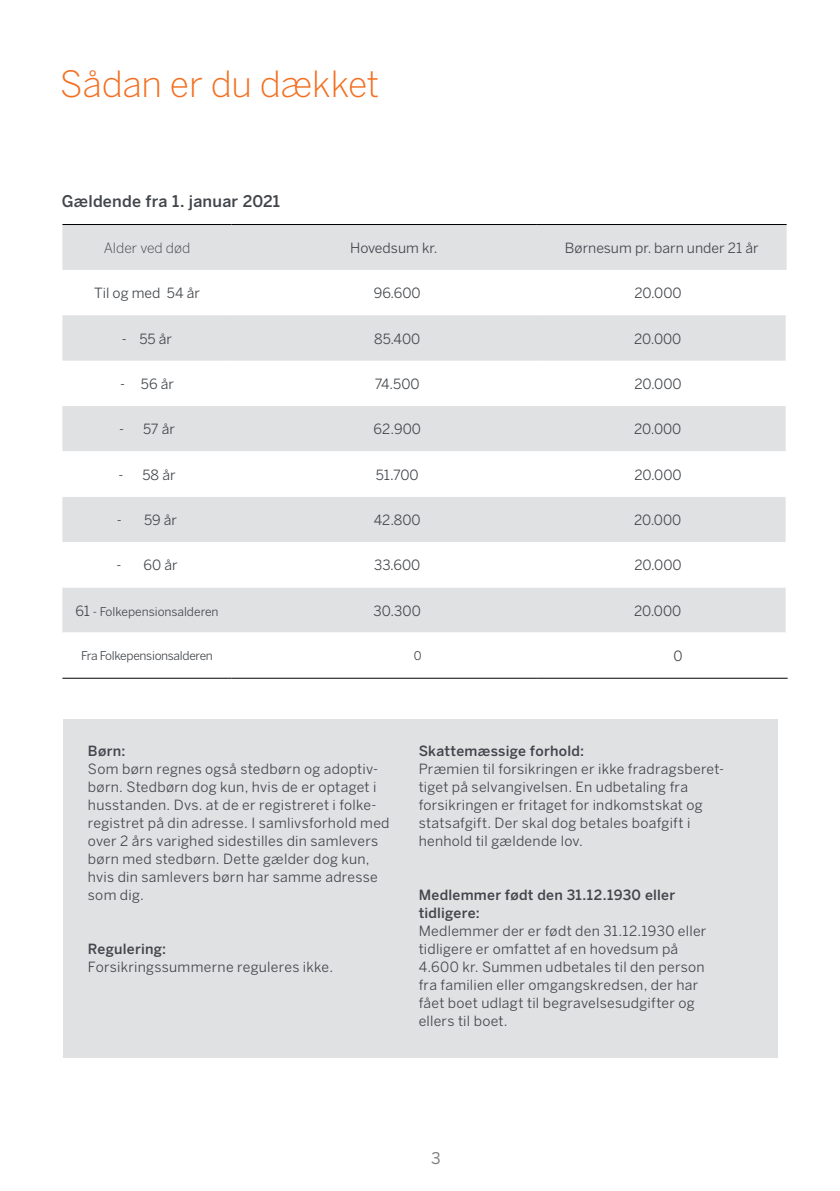
<style>
.page{position:relative;width:840px;height:1191px;background:#fff}
.page>*{position:absolute;margin:0;border:0;box-sizing:border-box;transform-origin:0 0}
.t1{font:300 35.8px "Benton Sans";letter-spacing:-.005em;color:#f36f21}
.t2{font:500 16px "Benton Sans";letter-spacing:.015em;color:#42464b}
.t3{font:16px "Benton Sans";color:#808285}
.t4{font:14px/18px "Benton Sans";letter-spacing:.02em;color:#42464b}
.t5{font:500 14px/18px "Benton Sans";letter-spacing:.015em;color:#42464b}
.t6{font:14px "Benton Sans";color:#42464b}
.t7{font:300 14px "Benton Sans";color:#42464b}
.t8{font:12px "Benton Sans";letter-spacing:-.025em;color:#42464b}
.t9{font:12px "Benton Sans";color:#42464b}
.s1{font-size:14px}
</style>
<div class="page">
<div style="left:63px;top:719px;width:714px;height:338px;background:#e0e1e3"></div>
<svg style="left:62px;top:225px;width:724px;height:135px;fill:#e0e1e3"></svg>
<div style="left:62px;top:406px;width:723px;height:45px;background:#e0e1e3"></div>
<svg style="left:62px;top:497px;width:723px;height:135px;fill:#e0e1e3"></svg>
<hr style="left:231px;top:270px;width:1px;height:45px;background:#fff">
<hr style="left:536px;top:270px;width:1px;height:45px;background:#fff">
<hr style="left:231px;top:542px;width:1px;height:45px;background:#fff">
<hr style="left:536px;top:542px;width:1px;height:45px;background:#fff">
<hr style="left:785px;top:270px;width:2px;height:45px;background:#fff">
<hr style="left:785px;top:315px;width:2px;height:46px;background:#fff">
<hr style="left:62px;top:224px;width:169px;height:1px;background:#000">
<hr style="left:231px;top:224px;width:305px;height:1px;background:#000">
<hr style="left:536px;top:224px;width:250px;height:1px;background:#000">
<hr style="left:62px;top:677px;width:169px;height:1px;background:#000">
<hr style="left:231px;top:677px;width:305px;height:1px;background:#000">
<hr style="left:536px;top:677px;width:251px;height:1px;background:#000">
<h1 class="t1" style="left:60px;top:62px;width:321px">Sådan er du dækket</h1>
<p class="t2" style="left:62px;top:192px;width:220px">Gældende fra 1. januar 2021</p>
<p class="t7" style="left:104px;top:239px;width:88px">Alder ved død</p>
<p class="t6" style="left:350px;top:239px;width:89px">Hovedsum kr.</p>
<p class="t6" style="left:564px;top:239px;width:195px">Børnesum pr. barn under 21 år</p>
<p class="t6" style="left:94px;top:285px;width:107px">Til og med 54 år</p>
<p class="t4" style="left:373px;top:284px;width:48px">96.600</p>
<p class="t4" style="left:634px;top:284px;width:49px">20.000</p>
<p class="t4" style="left:122px;top:329px;width:52px">- 55 år</p>
<p class="t4" style="left:374px;top:329px;width:48px">85.400</p>
<p class="t4" style="left:633px;top:329px;width:49px">20.000</p>
<p class="t4" style="left:120px;top:375px;width:55px">- 56 år</p>
<p class="t4" style="left:374px;top:375px;width:46px">74.500</p>
<p class="t4" style="left:634px;top:375px;width:49px">20.000</p>
<p class="t4" style="left:119px;top:420px;width:57px">- 57 år</p>
<p class="t4" style="left:373px;top:420px;width:49px">62.900</p>
<p class="t4" style="left:633px;top:420px;width:49px">20.000</p>
<p class="t4" style="left:118px;top:465px;width:58px">- 58 år</p>
<p class="t4" style="left:375px;top:465px;width:44px">51.700</p>
<p class="t4" style="left:634px;top:465px;width:49px">20.000</p>
<p class="t4" style="left:117px;top:511px;width:62px">- 59 år</p>
<p class="t4" style="left:373px;top:511px;width:48px">42.800</p>
<p class="t4" style="left:633px;top:511px;width:49px">20.000</p>
<p class="t4" style="left:116px;top:556px;width:63px">- 60 år</p>
<p class="t4" style="left:374px;top:556px;width:48px">33.600</p>
<p class="t4" style="left:634px;top:556px;width:49px">20.000</p>
<p class="t9" style="left:75px;top:604px;width:145px"><span class="s1">61</span> - Folkepensionsalderen</p>
<p class="t4" style="left:373px;top:601px;width:49px">30.300</p>
<p class="t4" style="left:633px;top:601px;width:49px">20.000</p>
<p class="t8" style="left:81px;top:649px;width:133px">Fra Folkepensionsalderen</p>
<p class="t8" style="left:413px;top:649px;width:9px">0</p>
<p class="t4" style="left:673px;top:647px;width:11px">0</p>
<p class="t5" style="left:88px;top:741px;width:39px">Børn:</p>
<p class="t4" style="left:88px;top:759px;width:303px">Som børn regnes også stedbørn og adoptiv&shy;børn. Stedbørn dog kun, hvis de er optaget i husstanden. Dvs. at de er registreret i folke&shy;registret på din adresse. I samlivsforhold med over 2 års varighed sidestilles din samlevers børn med stedbørn. Dette gælder dog kun, hvis din samlevers børn har samme adresse som dig.</p>
<p class="t5" style="left:88px;top:939px;width:80px">Regulering:</p>
<p class="t4" style="left:88px;top:957px;width:246px">Forsikringssummerne reguleres ikke.</p>
<p class="t5" style="left:418px;top:741px;width:167px">Skattemæssige forhold:</p>
<p class="t4" style="left:418px;top:759px;width:307px">Præmien til forsikringen er ikke fradragsberet&shy;tiget på selvangivelsen. En udbetaling fra forsikringen er fritaget for indkomstskat og statsafgift. Der skal dog betales boafgift i henhold til gældende lov.</p>
<p class="t5" style="left:418px;top:885px;width:258px">Medlemmer født den 31.12.1930 eller tidligere:</p>
<p class="t4" style="left:418px;top:921px;width:289px">Medlemmer der er født den 31.12.1930 eller tidligere er omfattet af en hovedsum på 4.600 kr. Summen udbetales til den person fra familien eller omgangskredsen, der har fået boet udlagt til begravelsesudgifter og ellers til boet.</p>
<p class="t3" style="left:431px;top:1148px;width:11px">3</p>
</div>
